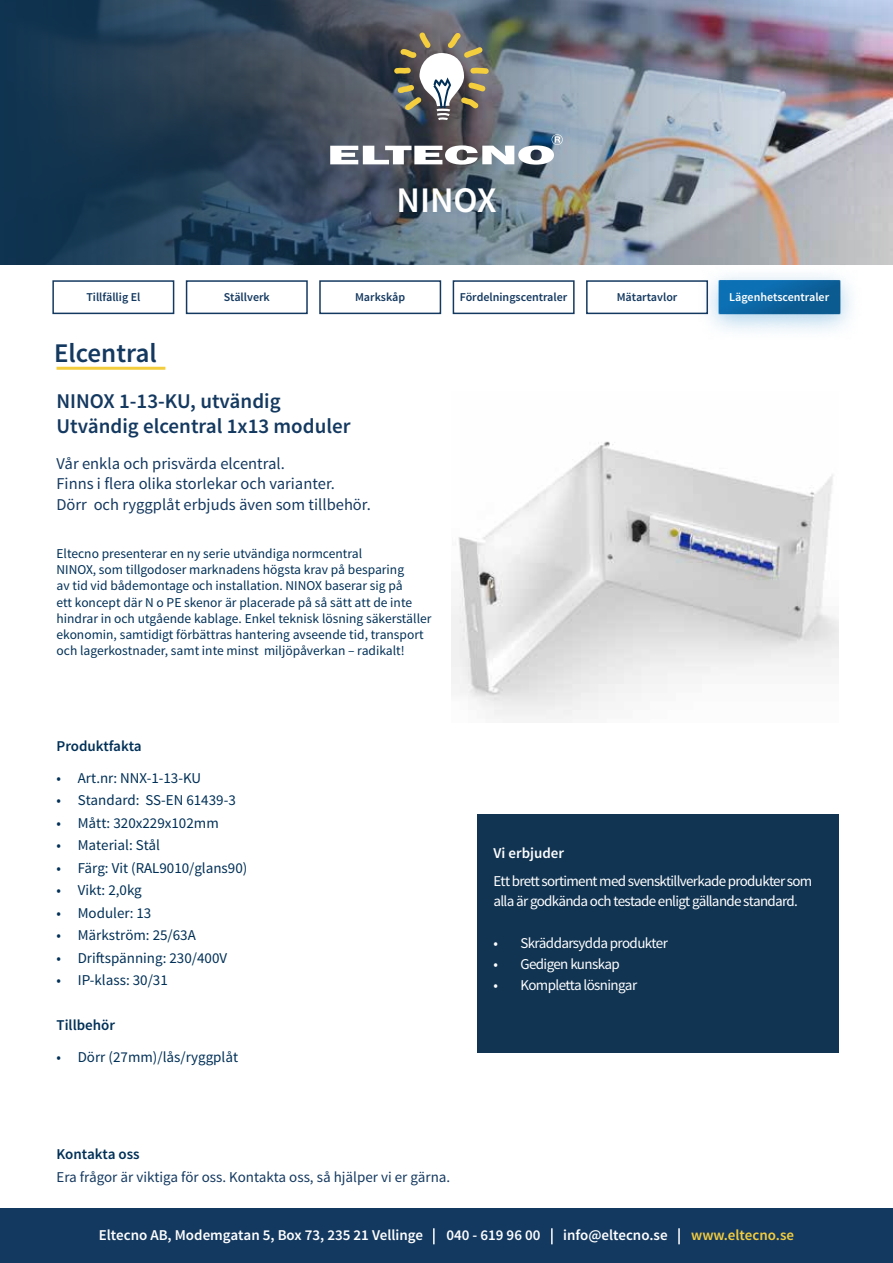
<style>
.page{position:relative;width:893px;height:1263px;background:#fff}
.page>*{position:absolute;margin:0;border:0;box-sizing:border-box;transform-origin:0 0}
.t1{font:600 36px "Source Sans Pro";color:#fff}
.t2{font:600 27px "Source Sans Pro";color:#143960}
.t3{font:600 21px/25.2px "Source Sans Pro";color:#143960}
.t4{font:16.5px/19.8px "Source Sans Pro";color:#143960}
.t5{font:15px "Source Sans Pro";color:#003057}
.t6{font:15px/19.5px "Source Sans Pro";letter-spacing:-.045em;color:#fff}
.t7{font:600 15px "Source Sans Pro";color:#fff}
.t8{font:15px "Source Sans Pro";color:#143960}
.t9{font:600 15px "Source Sans Pro";color:#003057}
.t10{font:600 15px "Source Sans Pro";color:#f4cd3c}
.t11{font:13.5px/16.2px "Source Sans Pro";color:#003057}
.t12{font:600 12px "Source Sans Pro";color:#143960}
.t13{font:600 12px "Source Sans Pro";color:#fff}
</style>
<div class="page">
<img style="left:0;top:0;width:893px;height:264px">
<svg style="left:394px;top:32px;width:95px;height:88px"></svg>
<svg style="left:330px;top:134px;width:233px;height:31px"></svg>
<img style="left:696px;top:264px;width:167px;height:67px">
<div style="left:52px;top:280px;width:122px;height:34px;border:2px solid #143960"></div>
<div style="left:186px;top:280px;width:122px;height:34px;border:2px solid #143960"></div>
<div style="left:319px;top:280px;width:122px;height:34px;border:2px solid #143960"></div>
<div style="left:453px;top:280px;width:122px;height:34px;border:2px solid #143960"></div>
<div style="left:586px;top:280px;width:122px;height:34px;border:2px solid #143960"></div>
<hr style="left:57px;top:367px;width:108px;height:3px;background:#f4cd3c">
<div style="left:0;top:1209px;width:893px;height:54px;background:#143960"></div>
<svg style="left:433px;top:1228px;width:2px;height:16px"></svg>
<svg style="left:551px;top:1228px;width:2px;height:16px"></svg>
<svg style="left:678px;top:1228px;width:2px;height:16px"></svg>
<div style="left:478px;top:814px;width:361px;height:238px;background:#113452"></div>
<img style="left:452px;top:441px;width:387px;height:278px">
<h1 class="t1" style="left:397px;top:177px;width:101px">NINOX</h1>
<p class="t12" style="left:86px;top:290px;width:56px">Tillfällig El</p>
<p class="t12" style="left:224px;top:290px;width:48px">Ställverk</p>
<p class="t12" style="left:355px;top:290px;width:52px">Markskåp</p>
<p class="t12" style="left:460px;top:290px;width:109px">Fördelningscentraler</p>
<p class="t12" style="left:617px;top:290px;width:62px">Mätartavlor</p>
<p class="t13" style="left:729px;top:290px;width:101px">Lägenhetscentraler</p>
<h2 class="t2" style="left:54px;top:336px;width:104px">Elcentral</h2>
<h3 class="t3" style="left:57px;top:389px;width:295px">NINOX 1-13-KU, utvändig<br>Utvändig elcentral 1x13 moduler</h3>
<p class="t4" style="left:57px;top:454px;width:280px">Vår enkla och prisvärda elcentral.<br>Finns i flera olika storlekar och varianter.</p>
<p class="t4" style="left:57px;top:495px;width:316px">Dörr och ryggplåt erbjuds även som tillbehör.</p>
<p class="t11" style="left:57px;top:546px;width:376px">Eltecno presenterar en ny serie utvändiga normcentral<br>NINOX, som tillgodoser marknadens högsta krav på besparing<br>av tid vid bådemontage och installation. NINOX baserar sig på<br>ett koncept där N o PE skenor är placerade på så sätt att de inte hindrar in och utgående kablage. Enkel teknisk lösning säkerställer ekonomin, samtidigt förbättras hantering avseende tid, transport och lagerkostnader, samt inte minst miljöpåverkan – radikalt!</p>
<p class="t9" style="left:57px;top:737px;width:87px">Produktfakta</p>
<p class="t5" style="left:57px;top:768px;width:146px">• Art.nr: NNX-1-13-KU</p>
<p class="t5" style="left:57px;top:791px;width:181px">• Standard: SS-EN 61439-3</p>
<p class="t5" style="left:57px;top:813px;width:164px">• Mått: 320x229x102mm</p>
<p class="t5" style="left:57px;top:836px;width:105px">• Material: Stål</p>
<p class="t5" style="left:57px;top:858px;width:192px">• Färg: Vit (RAL9010/glans90)</p>
<p class="t5" style="left:57px;top:881px;width:87px">• Vikt: 2,0kg</p>
<p class="t5" style="left:57px;top:903px;width:96px">• Moduler: 13</p>
<p class="t5" style="left:57px;top:926px;width:141px">• Märkström: 25/63A</p>
<p class="t5" style="left:57px;top:948px;width:172px">• Driftspänning: 230/400V</p>
<p class="t5" style="left:57px;top:971px;width:113px">• IP-klass: 30/31</p>
<p class="t9" style="left:57px;top:1016px;width:60px">Tillbehör</p>
<p class="t5" style="left:57px;top:1047px;width:183px">• Dörr (27mm)/lås/ryggplåt</p>
<p class="t9" style="left:57px;top:1145px;width:85px">Kontakta oss</p>
<p class="t8" style="left:57px;top:1167px;width:395px">Era frågor är viktiga för oss. Kontakta oss, så hjälper vi er gärna.</p>
<p class="t7" style="left:493px;top:844px;width:72px">Vi erbjuder</p>
<p class="t6" style="left:493px;top:872px;width:320px">Ett brett sortiment med svensktillverkade produkter som alla är godkända och testade enligt gällande standard.</p>
<p class="t6" style="left:493px;top:933px;width:176px">• Skräddarsydda produkter</p>
<p class="t6" style="left:493px;top:954px;width:128px">• Gedigen kunskap</p>
<p class="t6" style="left:493px;top:975px;width:145px">• Kompletta lösningar</p>
<p class="t7" style="left:99px;top:1226px;width:326px">Eltecno AB, Modemgatan 5, Box 73, 235 21 Vellinge</p>
<p class="t7" style="left:446px;top:1226px;width:96px">040 - 619 96 00</p>
<p class="t7" style="left:563px;top:1226px;width:106px">info@eltecno.se</p>
<p class="t10" style="left:691px;top:1226px;width:104px">www.eltecno.se</p>
</div>
